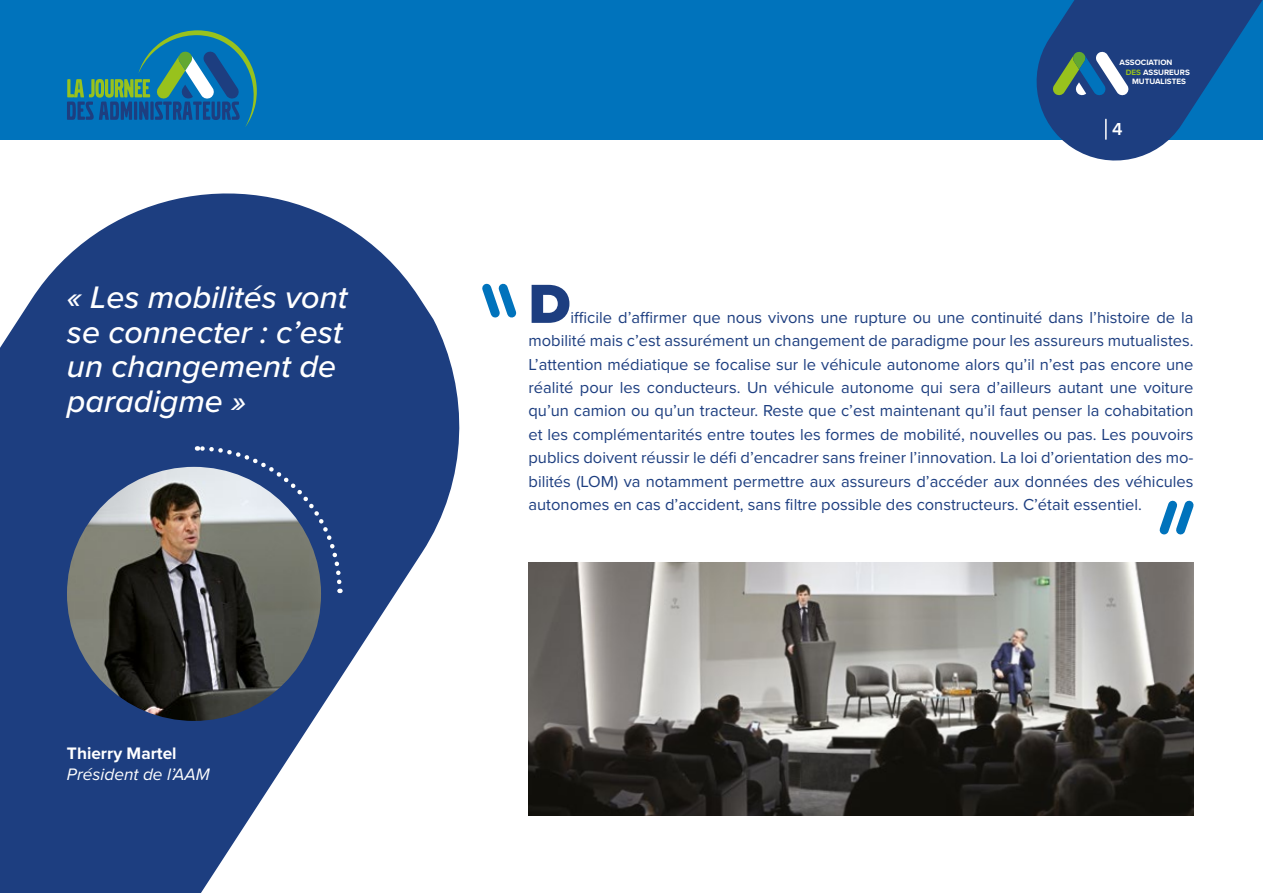
<style>
.page{position:relative;width:1263px;height:893px;background:#fff}
.page>*{position:absolute;margin:0;border:0;box-sizing:border-box;transform-origin:0 0}
.t1{font:900 57px "Proxima Nova";color:#1d3e80}
.t2{font:italic 500 32.25px/34.5px "Proxima Nova";color:#fff}
.t3{font:600 18px "Proxima Nova";color:#fff}
.t4{font:italic 17.25px "Proxima Nova";color:#fff}
.t5{font:700 17.25px "Proxima Nova";color:#fff}
.t6{font:16.5px/23.4px "Proxima Nova";color:#1d3e80;text-align:justify}
.t7{font:700 8.1px "Proxima Nova";color:#fff}
.s1{color:#98c21d}
</style>
<div class="page">
<div style="left:0;top:0;width:1263px;height:139px;background:#0073bc"></div>
<svg style="left:0;top:193px;width:460px;height:700px;fill:#1d3e80"></svg>
<svg style="left:1026px;top:0;width:237px;height:161px"></svg>
<svg style="left:67px;top:30px;width:190px;height:97px"></svg>
<img style="left:528px;top:562px;width:665px;height:253px">
<img style="left:67px;top:467px;width:254px;height:254px;border-radius:127px">
<svg style="left:482px;top:283px;width:35px;height:35px"></svg>
<svg style="left:1159px;top:500px;width:35px;height:35px"></svg>
<svg style="left:197px;top:444px;width:147px;height:149px;background:#607089"></svg>
<h2 class="t2" style="left:67px;top:279px;width:282px">« Les mobilités vont se connecter : c’est un changement de paradigme »</h2>
<p class="t5" style="left:67px;top:740px;width:111px">Thierry Martel</p>
<p class="t4" style="left:67px;top:761px;width:144px">Président de l’AAM</p>
<p class="t7" style="left:1120px;top:56px;width:54px">ASSOCIATION</p>
<p class="t7" style="left:1126px;top:66px;width:65px"><span class="s1">DES</span> ASSUREURS</p>
<p class="t7" style="left:1132px;top:76px;width:55px">MUTUALISTES</p>
<p class="t3" style="left:1112px;top:115px;width:12px">4</p>
<h1 class="t1" style="left:528px;top:261px;width:43px">D</h1>
<p class="t6" style="left:528px;top:305px;width:667px;text-indent:42px">ifficile d’affirmer que nous vivons une rupture ou une continuité dans l’histoire de la mobilité mais c’est assurément un changement de paradigme pour les assureurs mutualistes.<br>L’attention médiatique se focalise sur le véhicule autonome alors qu’il n’est pas encore une réalité pour les conducteurs. Un véhicule autonome qui sera d’ailleurs autant une voiture qu’un camion ou qu’un tracteur. Reste que c’est maintenant qu’il faut penser la cohabitation et les complémentarités entre toutes les formes de mobilité, nouvelles ou pas. Les pouvoirs publics doivent réussir le défi d’encadrer sans freiner l’innovation. La loi d’orientation des mo&shy;bilités (LOM) va notamment permettre aux assureurs d’accéder aux données des véhicules autonomes en cas d’accident, sans filtre possible des constructeurs. C’était essentiel.</p>
</div>
